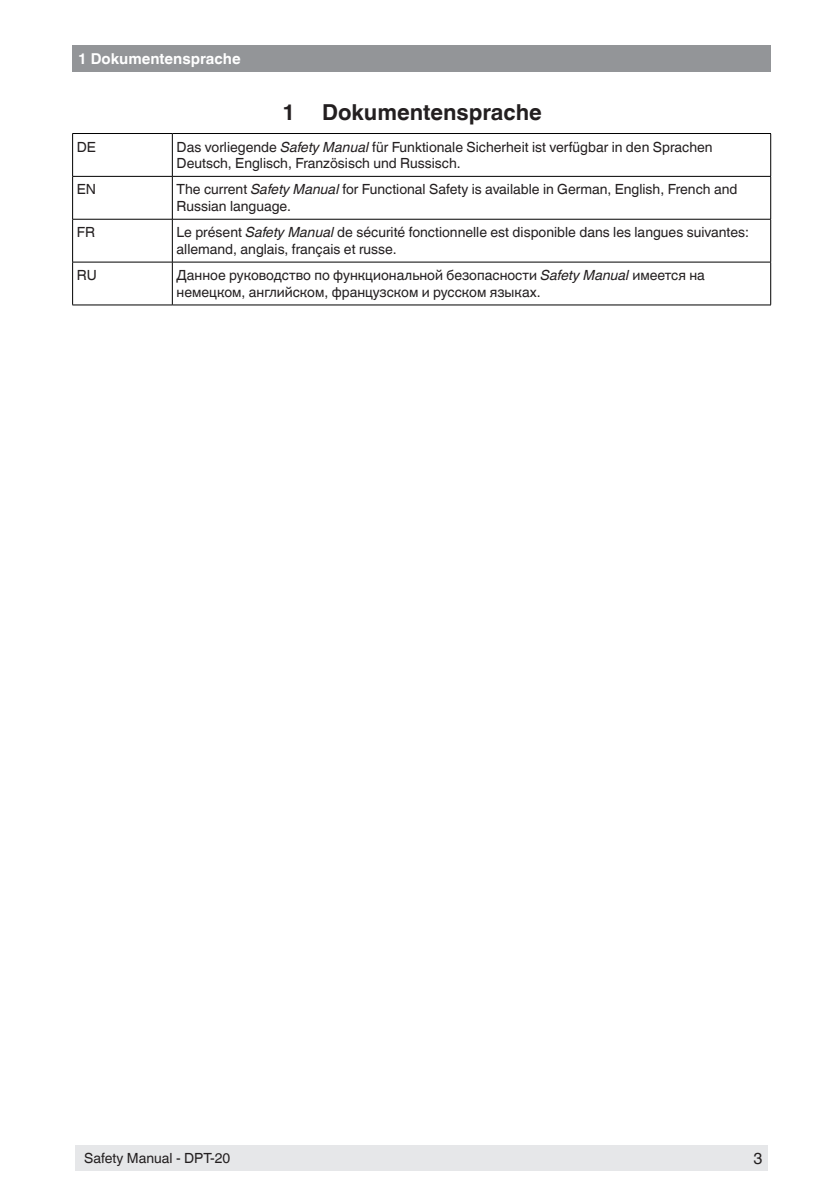
<style>
.page{position:relative;width:840px;height:1191px;background:#fff}
.page>*{position:absolute;margin:0;border:0;box-sizing:border-box;transform-origin:0 0}
.titel_normal{font:700 22px "Helvetica Linotype";color:#231f20}
.absatz{font:16px "Helvetica Linotype";color:#231f20}
.K1right_Wika{font:700 15px "Helvetica Linotype";color:#fff}
.absatz_tabelle{font:14px/16.8px "Helvetica Linotype";color:#231f20}
.Fuss_F{font:14px "Helvetica Linotype";color:#231f20}
.s1{font-style:italic}
</style>
<div class="page">
<div style="left:721px;top:1145px;width:46px;height:26px;background:#e6e7e9"></div>
<div style="left:72px;top:45px;width:698px;height:27px;background:#939598"></div>
<div style="left:75px;top:1145px;width:646px;height:26px;background:#e6e7e9"></div>
<hr style="left:72px;top:133px;width:100px;height:1px;background:#000">
<hr style="left:72px;top:134px;width:1px;height:42px;background:#000">
<hr style="left:172px;top:133px;width:598px;height:1px;background:#000">
<hr style="left:172px;top:134px;width:1px;height:42px;background:#000">
<hr style="left:770px;top:134px;width:1px;height:42px;background:#000">
<hr style="left:72px;top:176px;width:100px;height:1px;background:#000">
<hr style="left:72px;top:177px;width:1px;height:42px;background:#000">
<hr style="left:172px;top:176px;width:598px;height:1px;background:#000">
<hr style="left:172px;top:177px;width:1px;height:42px;background:#000">
<hr style="left:770px;top:177px;width:1px;height:42px;background:#000">
<hr style="left:72px;top:219px;width:100px;height:1px;background:#000">
<hr style="left:72px;top:219px;width:1px;height:43px;background:#000">
<hr style="left:172px;top:219px;width:598px;height:1px;background:#000">
<hr style="left:172px;top:219px;width:1px;height:43px;background:#000">
<hr style="left:770px;top:219px;width:1px;height:43px;background:#000">
<hr style="left:72px;top:262px;width:100px;height:1px;background:#000">
<hr style="left:72px;top:262px;width:1px;height:43px;background:#000">
<hr style="left:72px;top:305px;width:100px;height:1px;background:#000">
<hr style="left:172px;top:262px;width:598px;height:1px;background:#000">
<hr style="left:172px;top:262px;width:1px;height:43px;background:#000">
<hr style="left:770px;top:262px;width:1px;height:43px;background:#000">
<hr style="left:172px;top:305px;width:598px;height:1px;background:#000">
<p class="K1right_Wika" style="left:78px;top:50px;width:164px">1 Dokumentensprache</p>
<p class="titel_normal" style="left:282px;top:99px;width:261px">1 Dokumentensprache</p>
<p class="absatz_tabelle" style="left:77px;top:138px;width:21px">DE</p>
<p class="absatz_tabelle" style="left:176px;top:138px;width:537px">Das vorliegende <span class="s1">Safety Manual</span> für Funktionale Sicherheit ist verfügbar in den Sprachen<br>Deutsch, Englisch, Französisch und Russisch.</p>
<p class="absatz_tabelle" style="left:77px;top:181px;width:21px">EN</p>
<p class="absatz_tabelle" style="left:176px;top:181px;width:562px">The current <span class="s1">Safety Manual</span> for Functional Safety is available in German, English, French and<br>Russian language.</p>
<p class="absatz_tabelle" style="left:77px;top:224px;width:20px">FR</p>
<p class="absatz_tabelle" style="left:176px;top:224px;width:573px">Le présent <span class="s1">Safety Manual</span> de sécurité fonctionnelle est disponible dans les langues suivantes: allemand, anglais, français et russe.</p>
<p class="absatz_tabelle" style="left:77px;top:267px;width:21px">RU</p>
<p class="absatz_tabelle" style="left:176px;top:267px;width:529px">Данное руководство по функциональной безопасности <span class="s1">Safety Manual</span> имеется на немецком, английском, французском и русском языках.</p>
<p class="Fuss_F" style="left:84px;top:1150px;width:147px">Safety Manual - DPT-20</p>
<p class="absatz" style="left:752px;top:1149px;width:10px">3</p>
</div>
